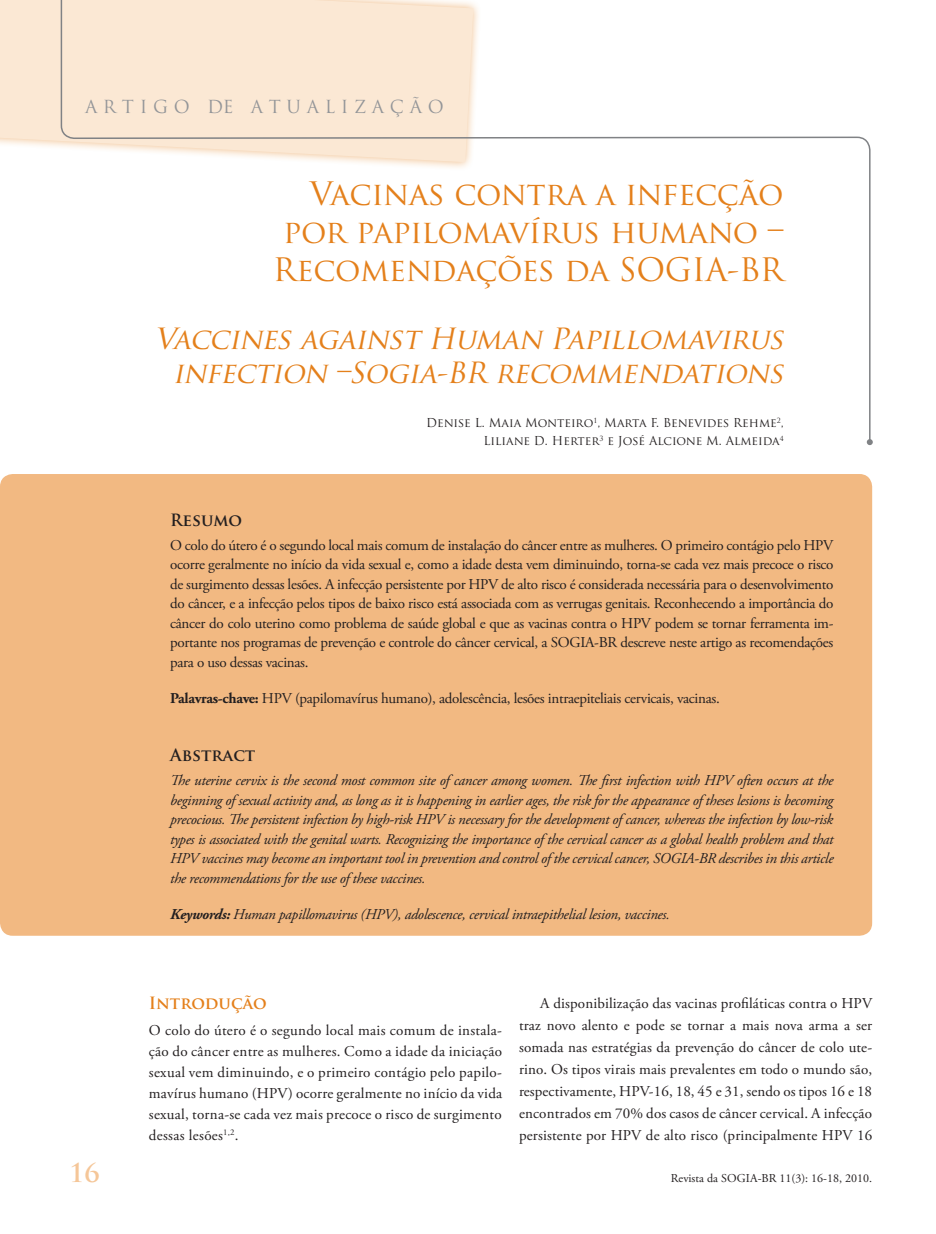
<style>
.page{position:relative;width:936px;height:1234px;background:#fff}
.page>*{position:absolute;margin:0;border:0;box-sizing:border-box;transform-origin:0 0}
.t1{font:31.5px/37.8px "Trajan Pro";letter-spacing:-.01em;color:#e4801b;text-align:right}
.t2{font:italic 28.5px/34.2px "Trajan Pro";color:#e4801b;text-align:right}
.t3{font:700 25.5px "Trajan Pro";color:#f5c698}
.t4{font:17.55px "Trajan Pro";color:#939598}
.t5{font:700 16.5px "Trajan Pro";color:#231f20}
.t6{font:700 16.5px "Trajan Pro";color:#e4801b}
.t7{font:15px/19.5px "Adobe Garamond Pro";letter-spacing:-.02em;color:#231f20;text-align:justify}
.t8{font:italic 15px/19.5px "Adobe Garamond Pro";letter-spacing:-.02em;color:#231f20;text-align:justify}
.t9{font:12px/18px "Trajan Pro";color:#231f20;text-align:right}
.t10{font:12px "Adobe Garamond Pro";color:#231f20}
.s1{font-weight:700}
</style>
<div class="page">
<div style="left:0;top:0;width:60px;height:147px;background:#fbe8d4"></div>
<svg style="left:60px;top:0;width:811px;height:439px"></svg>
<svg style="left:866px;top:439px;width:6px;height:6px"></svg>
<div style="left:0;top:474px;width:872px;height:461px;background:#f2b982;border-radius:13px"></div>
<p class="t4" style="left:85px;top:95px;width:135px">A r T I G o de</p>
<p class="t4" style="left:251px;top:95px;width:192px">at u ali z a ç ã o</p>
<h1 class="t1" style="left:273px;top:174px;width:512px">Vacinas contra a infecção por papilomavírus humano –<br>Recomendações da SOGIA-BR</h1>
<h2 class="t2" style="left:154px;top:321px;width:637px">Vaccines against Human Papillomavirus infection –Sogia-BR recommendations</h2>
<p class="t9" style="left:426px;top:413px;width:359px">Denise L. Maia Monteiro<sup>1</sup>, Marta F. Benevides Rehme<sup>2</sup>,<br>Liliane D. Herter<sup>3</sup> e José Alcione M. Almeida<sup>4</sup></p>
<p class="t5" style="left:170px;top:509px;width:73px">Resumo</p>
<p class="t7" style="left:170px;top:535px;width:665px">O colo do útero é o segundo local mais comum de instalação do câncer entre as mulheres. O primeiro contágio pelo HPV ocorre geralmente no início da vida sexual e, como a idade desta vem diminuindo, torna-se cada vez mais precoce o risco de surgimento dessas lesões. A infecção persistente por HPV de alto risco é considerada necessária para o desenvolvimento do câncer, e a infecção pelos tipos de baixo risco está associada com as verrugas genitais. Reconhecendo a importância do câncer do colo uterino como problema de saúde global e que as vacinas contra o HPV podem se tornar ferramenta im&shy;portante nos programas de prevenção e controle do câncer cervical, a SOGIA-BR descreve neste artigo as recomendações para o uso dessas vacinas.</p>
<p class="t7" style="left:170px;top:689px;width:551px"><span class="s1">Palavras-chave:</span> HPV (papilomavírus humano), adolescência, lesões intraepiteliais cervicais, vacinas.</p>
<p class="t5" style="left:170px;top:744px;width:87px">Abstract</p>
<p class="t8" style="left:170px;top:770px;width:665px">The uterine cervix is the second most common site of cancer among women. The first infection with HPV often occurs at the beginning of sexual activity and, as long as it is happening in earlier ages, the risk for the appearance of theses lesions is becoming precocious. The persistent infection by high-risk HPV is necessary for the development of cancer, whereas the infection by low-risk types is associated with the genital warts. Recognizing the importance of the cervical cancer as a global health problem and that HPV vaccines may become an important tool in prevention and control of the cervical cancer, SOGIA-BR describes in this article the recommendations for the use of these vaccines.</p>
<p class="t8" style="left:170px;top:904px;width:501px"><span class="s1">Keywords:</span> Human papillomavirus (HPV), adolescence, cervical intraepithelial lesion, vaccines.</p>
<p class="t6" style="left:149px;top:992px;width:119px">Introdução</p>
<p class="t7" style="left:149px;top:1019px;width:355px;line-height:21.1px">O colo do útero é o segundo local mais comum de instala&shy;ção do câncer entre as mulheres. Como a idade da iniciação sexual vem diminuindo, e o primeiro contágio pelo papilo&shy;mavírus humano (HPV) ocorre geralmente no início da vida sexual, torna-se cada vez mais precoce o risco de surgimento dessas lesões<sup>1,2</sup>.</p>
<p class="t7" style="left:519px;top:992px;width:354px;line-height:22px;text-indent:21px">A disponibilização das vacinas profiláticas contra o HPV traz novo alento e pode se tornar a mais nova arma a ser somada nas estratégias da prevenção do câncer de colo ute&shy;rino. Os tipos virais mais prevalentes em todo o mundo são, respectivamente, HPV-16, 18, 45 e 31, sendo os tipos 16 e 18 encontrados em 70% dos casos de câncer cervical. A infecção persistente por HPV de alto risco (principalmente HPV 16</p>
<h3 class="t3" style="left:69px;top:1156px;width:32px">16</h3>
<p class="t10" style="left:671px;top:1170px;width:65px">Revista da Sogia</p>
<p class="t10" style="left:757px;top:1170px;width:116px">-BR 11(3): 16-18, 2010.</p>
</div>
